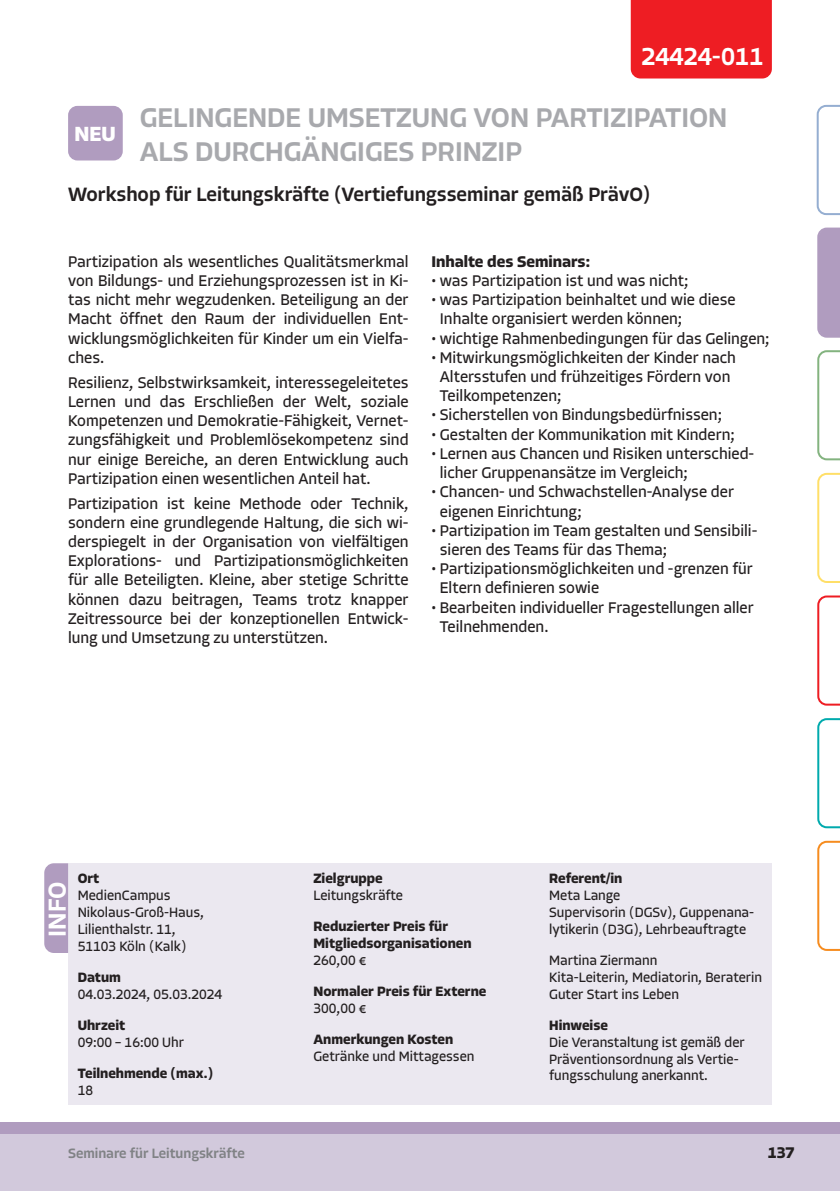
<style>
.page{position:relative;width:840px;height:1191px;background:#fff}
.page>*{position:absolute;margin:0;border:0;box-sizing:border-box;transform-origin:0 0}
.t1{font:500 28px/33.6px "Allotrope";color:#a8a9ad}
.t2{font:500 25.4px "Allotrope";color:#fff}
.t3{font:700 21.2px "Allotrope";color:#fff}
.t4{font:500 20px "Allotrope";color:#231f20}
.t5{font:16px/19.2px "Allotrope";color:#231f20}
.t6{font:700 16px "Allotrope";color:#231f20}
.t7{font:14px/16.8px "Allotrope";color:#231f20}
.t8{font:700 14px/16.8px "Allotrope";color:#231f20}
.t9{font:500 14px "Allotrope";color:#808285}
</style>
<div class="page">
<div style="left:0;top:1131px;width:839px;height:60px;background:#d2c9dc"></div>
<div style="left:0;top:1123px;width:839px;height:11px;background:#b09cbf"></div>
<div style="left:630px;top:0;width:141px;height:78px;background:#ee1d23"></div>
<svg style="left:817px;top:227px;width:22px;height:111px;background:#b29fc1"></svg>
<svg style="left:817px;top:473px;width:22px;height:110px"></svg>
<svg style="left:817px;top:718px;width:22px;height:110px"></svg>
<svg style="left:816px;top:105px;width:23px;height:110px"></svg>
<svg style="left:817px;top:595px;width:22px;height:110px"></svg>
<svg style="left:817px;top:840px;width:22px;height:111px"></svg>
<svg style="left:817px;top:350px;width:22px;height:110px"></svg>
<div style="left:68px;top:863px;width:703px;height:241px;background:#ebe8f0"></div>
<div style="left:44px;top:863px;width:24px;height:90px;background:#b09cbf"></div>
<div style="left:68px;top:106px;width:55px;height:54px;background:#b09cbf;border-radius:9px"></div>
<h2 class="t2" style="left:641px;top:40px;width:123px">24424-011</h2>
<h1 class="t1" style="left:140px;top:101px;width:588px">GELINGENDE UMSETZUNG VON PARTIZIPATION<br>ALS DURCHGÄNGIGES PRINZIP</h1>
<p class="t4" style="left:68px;top:180px;width:583px">Workshop für Leitungskräfte (Vertiefungsseminar gemäß PrävO)</p>
<h3 class="t3" style="left:74px;top:120px;width:43px">NEU</h3>
<p class="t5" style="left:68px;top:252px;width:342px;text-align:justify">Partizipation als wesentliches Qualitätsmerkmal von Bildungs- und Erziehungsprozessen ist in Ki&shy;tas nicht mehr wegzudenken. Beteiligung an der Macht öffnet den Raum der individuellen Ent&shy;wicklungsmöglichkeiten für Kinder um ein Vielfa&shy;ches.</p>
<p class="t5" style="left:68px;top:373px;width:342px;text-align:justify">Resilienz, Selbstwirksamkeit, interessegeleitetes Lernen und das Erschließen der Welt, soziale Kompetenzen und Demokratie-Fähigkeit, Vernet&shy;zungsfähigkeit und Problemlösekompetenz sind nur einige Bereiche, an deren Entwicklung auch Partizipation einen wesentlichen Anteil hat.</p>
<p class="t5" style="left:68px;top:494px;width:342px;text-align:justify">Partizipation ist keine Methode oder Technik, sondern eine grundlegende Haltung, die sich wi&shy;derspiegelt in der Organisation von vielfältigen Explorations- und Partizipationsmöglichkeiten für alle Beteiligten. Kleine, aber stetige Schritte können dazu beitragen, Teams trotz knapper Zeitressource bei der konzeptionellen Entwick&shy;lung und Umsetzung zu unterstützen.</p>
<p class="t6" style="left:431px;top:251px;width:160px">Inhalte des Seminars:</p>
<p class="t5" style="left:431px;top:271px;width:258px">• was Partizipation ist und was nicht;</p>
<p class="t5" style="left:439px;top:290px;width:297px;text-indent:-8px">• was Partizipation beinhaltet und wie diese<br>Inhalte organisiert werden können;</p>
<p class="t5" style="left:431px;top:329px;width:339px">• wichtige Rahmenbedingungen für das Gelingen;</p>
<p class="t5" style="left:439px;top:348px;width:297px;text-indent:-8px">• Mitwirkungsmöglichkeiten der Kinder nach<br>Altersstufen und frühzeitiges Fördern von<br>Teilkompetenzen;</p>
<p class="t5" style="left:431px;top:406px;width:292px">• Sicherstellen von Bindungsbedürfnissen;</p>
<p class="t5" style="left:431px;top:425px;width:305px">• Gestalten der Kommunikation mit Kindern;</p>
<p class="t5" style="left:439px;top:444px;width:316px;text-indent:-8px">• Lernen aus Chancen und Risiken unterschied&shy;licher Gruppenansätze im Vergleich;</p>
<p class="t5" style="left:439px;top:482px;width:295px;text-indent:-8px">• Chancen- und Schwachstellen-Analyse der eigenen Einrichtung;</p>
<p class="t5" style="left:439px;top:521px;width:319px;text-indent:-8px">• Partizipation im Team gestalten und Sensibili&shy;sieren des Teams für das Thema;</p>
<p class="t5" style="left:439px;top:559px;width:314px;text-indent:-8px">• Partizipationsmöglichkeiten und -grenzen für<br>Eltern definieren sowie</p>
<p class="t5" style="left:439px;top:598px;width:315px;text-indent:-8px">• Bearbeiten individueller Fragestellungen aller<br>Teilnehmenden.</p>
<h2 class="t2" style="left:40px;top:936px;width:57px;rotate:-90deg">INFO</h2>
<p class="t8" style="left:78px;top:870px;width:23px">Ort</p>
<p class="t7" style="left:78px;top:887px;width:128px">MedienCampus<br>Nikolaus-Groß-Haus,<br>Lilienthalstr. 11,<br>51103 Köln (Kalk)</p>
<p class="t8" style="left:78px;top:969px;width:45px">Datum</p>
<p class="t7" style="left:78px;top:985px;width:146px">04.03.2024, 05.03.2024</p>
<p class="t8" style="left:78px;top:1017px;width:49px">Uhrzeit</p>
<p class="t7" style="left:78px;top:1033px;width:108px">09:00 – 16:00 Uhr</p>
<p class="t8" style="left:78px;top:1065px;width:137px">Teilnehmende (max.)</p>
<p class="t7" style="left:78px;top:1081px;width:17px">18</p>
<p class="t9" style="left:68px;top:1144px;width:178px">Seminare für Leitungskräfte</p>
<p class="t8" style="left:313px;top:870px;width:71px">Zielgruppe</p>
<p class="t7" style="left:313px;top:887px;width:91px">Leitungskräfte</p>
<p class="t8" style="left:313px;top:918px;width:160px">Reduzierter Preis für<br>Mitgliedsorganisationen</p>
<p class="t7" style="left:313px;top:952px;width:55px">260,00 €</p>
<p class="t8" style="left:313px;top:983px;width:174px">Normaler Preis für Externe</p>
<p class="t7" style="left:313px;top:1000px;width:55px">300,00 €</p>
<p class="t8" style="left:313px;top:1031px;width:141px">Anmerkungen Kosten</p>
<p class="t7" style="left:313px;top:1048px;width:162px">Getränke und Mittagessen</p>
<p class="t8" style="left:549px;top:870px;width:74px">Referent/in</p>
<p class="t7" style="left:549px;top:887px;width:206px">Meta Lange<br>Supervisorin (DGSv), Guppenana&shy;lytikerin (D3G), Lehrbeauftragte</p>
<p class="t7" style="left:549px;top:952px;width:214px">Martina Ziermann<br>Kita-Leiterin, Mediatorin, Beraterin<br>Guter Start ins Leben</p>
<p class="t8" style="left:549px;top:1017px;width:60px">Hinweise</p>
<p class="t7" style="left:549px;top:1033px;width:197px">Die Veranstaltung ist gemäß der<br>Präventionsordnung als Vertie&shy;fungsschulung anerkannt.</p>
<p class="t6" style="left:767px;top:1141px;width:28px">137</p>
</div>
